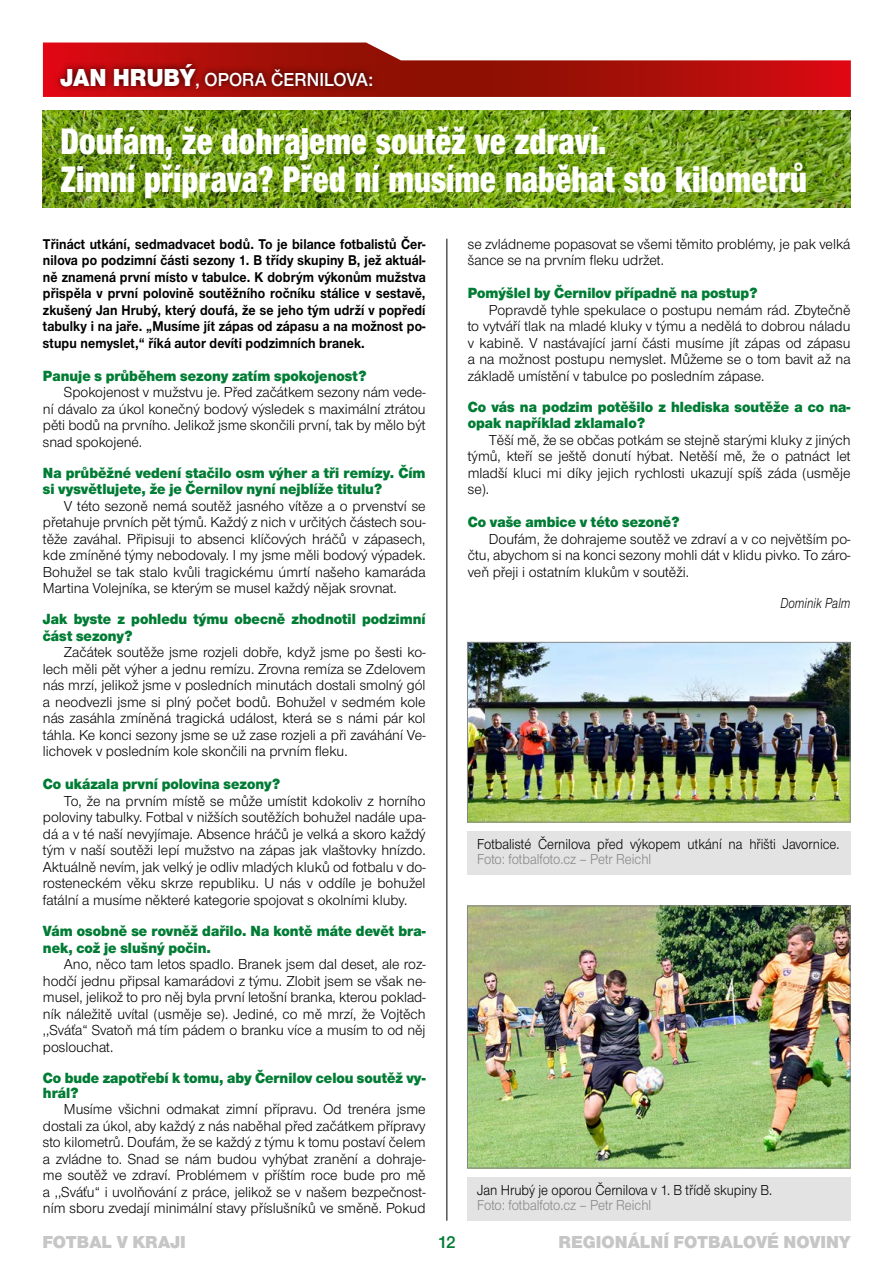
<style>
.page{position:relative;width:893px;height:1263px;background:#fff}
.page>*{position:absolute;margin:0;border:0;box-sizing:border-box;transform-origin:0 0}
.t1{font:38.25px/37.5px "Nimbus Sans Novus TOT Bla Con";color:#fff;scale:.91 1}
.t2{font:19.5px "Nimbus Sans Novus TOT Sem Bol";color:#fff;scale:.94 1}
.t3{font:900 18px "Nimbus Sans Novus TOT";color:#c6c6c6}
.t4{font:18px "Nimbus Sans Novus TOT Sem Bol";color:#007c34}
.t5{font:900 15.3px/16.5px "Nimbus Sans Novus TOT";color:#007c34;scale:.95 1}
.t6{font:15px/16.5px "Nimbus Sans Novus TOT";color:#000;text-align:justify}
.t7{font:15px "Nimbus Sans Novus TOT";color:#000;scale:.9 1}
.t8{font:15px "Nimbus Sans Novus TOT";color:#878787;scale:.9 1}
.t9{font:italic 15px "Nimbus Sans Novus TOT";letter-spacing:.01em;color:#000;scale:.8 1}
.t10{font:700 14.7px/16.5px "Nimbus Sans Novus TOT";letter-spacing:.01em;color:#000;text-align:justify;scale:.9 1}
.s1{font-family:"Nimbus Sans Novus TOT";font-weight:900;font-size:25.5px}
</style>
<div class="page">
<img style="left:43px;top:110px;width:807px;height:98px">
<hr style="left:446px;top:239px;width:1px;height:982px;background:#000">
<svg style="left:43px;top:43px;width:808px;height:54px"></svg>
<div style="left:54px;top:57px;width:325px;height:38px;background:#000;opacity:.75"></div>
<div style="left:467px;top:1177px;width:383px;height:44px;background:#e3e3e3"></div>
<div style="left:467px;top:831px;width:383px;height:44px;background:#e3e3e3"></div>
<img style="left:469px;top:908px;width:379px;height:258px">
<div style="left:467px;top:906px;width:383px;height:262px;border:1px solid #878787"></div>
<img style="left:469px;top:644px;width:379px;height:176px">
<div style="left:467px;top:642px;width:383px;height:180px;border:1px solid #878787"></div>
<h2 class="t2" style="left:61px;top:68px;width:334px"><span class="s1">JAN HRUBÝ</span>, OPORA ČERNILOVA:</h2>
<h1 class="t1" style="left:61px;top:123px;width:822px">Doufám, že dohrajeme soutěž ve zdraví.<br>Zimní příprava? Před ní musíme naběhat sto kilometrů</h1>
<p class="t10" style="left:43px;top:235px;width:427px">Třináct utkání, sedmadvacet bodů. To je bilance fotbalistů Čer&shy;nilova po podzimní části sezony 1. B třídy skupiny B, jež aktuál&shy;ně znamená první místo v tabulce. K dobrým výkonům mužstva přispěla v první polovině soutěžního ročníku stálice v sestavě, zkušený Jan Hrubý, který doufá, že se jeho tým udrží v popředí tabulky i na jaře. „Musíme jít zápas od zápasu a na možnost po&shy;stupu nemyslet,“ říká autor devíti podzimních branek.</p>
<p class="t5" style="left:43px;top:367px;width:342px">Panuje s průběhem sezony zatím spokojenost?</p>
<p class="t6" style="left:43px;top:384px;width:384px;text-indent:21px">Spokojenost v mužstvu je. Před začátkem sezony nám vede&shy;ní dávalo za úkol konečný bodový výsledek s maximální ztrátou pěti bodů na prvního. Jelikož jsme skončili první, tak by mělo být snad spokojené.</p>
<p class="t5" style="left:43px;top:464px;width:404px">Na průběžné vedení stačilo osm výher a tři remízy. Čím si vysvětlujete, že je Černilov nyní nejblíže titulu?</p>
<p class="t6" style="left:43px;top:498px;width:384px;text-indent:21px">V této sezoně nemá soutěž jasného vítěze a o prvenství se přetahuje prvních pět týmů. Každý z nich v určitých částech sou&shy;těže zaváhal. Připisuji to absenci klíčových hráčů v zápasech, kde zmíněné týmy nebodovaly. I my jsme měli bodový výpadek.<br>Bohužel se tak stalo kvůli tragickému úmrtí našeho kamaráda Martina Volejníka, se kterým se musel každý nějak srovnat.</p>
<p class="t5" style="left:43px;top:611px;width:404px">Jak byste z pohledu týmu obecně zhodnotil podzimní část sezony?</p>
<p class="t6" style="left:43px;top:644px;width:384px;text-indent:21px">Začátek soutěže jsme rozjeli dobře, když jsme po šesti ko&shy;lech měli pět výher a jednu remízu. Zrovna remíza se Zdelovem nás mrzí, jelikož jsme v posledních minutách dostali smolný gól a neodvezli jsme si plný počet bodů. Bohužel v sedmém kole nás zasáhla zmíněná tragická událost, která se s námi pár kol táhla. Ke konci sezony jsme se už zase rozjeli a při zaváhání Ve&shy;lichovek v posledním kole skončili na prvním fleku.</p>
<p class="t5" style="left:43px;top:776px;width:251px">Co ukázala první polovina sezony?</p>
<p class="t6" style="left:43px;top:793px;width:384px;text-indent:21px">To, že na prvním místě se může umístit kdokoliv z horního poloviny tabulky. Fotbal v nižších soutěžích bohužel nadále upa&shy;dá a v té naší nevyjímaje. Absence hráčů je velká a skoro každý tým v naší soutěži lepí mužstvo na zápas jak vlaštovky hnízdo.<br>Aktuálně nevím, jak velký je odliv mladých kluků od fotbalu v do&shy;rosteneckém věku skrze republiku. U nás v oddíle je bohužel fatální a musíme některé kategorie spojovat s okolními kluby.</p>
<p class="t5" style="left:43px;top:923px;width:404px">Vám osobně se rovněž dařilo. Na kontě máte devět bra&shy;nek, což je slušný počin.</p>
<p class="t6" style="left:43px;top:956px;width:384px;text-indent:21px">Ano, něco tam letos spadlo. Branek jsem dal deset, ale roz&shy;hodčí jednu připsal kamarádovi z týmu. Zlobit jsem se však ne&shy;musel, jelikož to pro něj byla první letošní branka, kterou poklad&shy;ník náležitě uvítal (usměje se). Jediné, co mě mrzí, že Vojtěch ,,Sváťa“ Svatoň má tím pádem o branku více a musím to od něj poslouchat.</p>
<p class="t5" style="left:43px;top:1070px;width:404px;line-height:14.7px">Co bude zapotřebí k tomu, aby Černilov celou soutěž vy&shy;hrál?</p>
<p class="t6" style="left:43px;top:1101px;width:384px;text-indent:21px">Musíme všichni odmakat zimní přípravu. Od trenéra jsme dostali za úkol, aby každý z nás naběhal před začátkem přípravy sto kilometrů. Doufám, že se každý z týmu k tomu postaví čelem a zvládne to. Snad se nám budou vyhýbat zranění a dohraje&shy;me soutěž ve zdraví. Problémem v příštím roce bude pro mě a ,,Sváťu“ i uvolňování z práce, jelikož se v našem bezpečnost&shy;ním sboru zvedají minimální stavy příslušníků ve směně. Pokud</p>
<p class="t6" style="left:468px;top:236px;width:384px">se zvládneme popasovat se všemi těmito problémy, je pak velká šance se na prvním fleku udržet.</p>
<p class="t5" style="left:468px;top:285px;width:307px">Pomýšlel by Černilov případně na postup?</p>
<p class="t6" style="left:468px;top:302px;width:384px;text-indent:21px">Popravdě tyhle spekulace o postupu nemám rád. Zbytečně to vytváří tlak na mladé kluky v týmu a nedělá to dobrou náladu v kabině. V nastávající jarní části musíme jít zápas od zápasu a na možnost postupu nemyslet. Můžeme se o tom bavit až na základě umístění v tabulce po posledním zápase.</p>
<p class="t5" style="left:468px;top:399px;width:404px">Co vás na podzim potěšilo z hlediska soutěže a co na&shy;opak například zklamalo?</p>
<p class="t6" style="left:468px;top:432px;width:384px;text-indent:21px">Těší mě, že se občas potkám se stejně starými kluky z jiných týmů, kteří se ještě donutí hýbat. Netěší mě, že o patnáct let mladší kluci mi díky jejich rychlosti ukazují spíš záda (usměje se).</p>
<p class="t5" style="left:468px;top:514px;width:225px">Co vaše ambice v této sezoně?</p>
<p class="t6" style="left:468px;top:531px;width:384px;text-indent:21px">Doufám, že dohrajeme soutěž ve zdraví a v co největším po&shy;čtu, abychom si na konci sezony mohli dát v klidu pivko. To záro&shy;veň přeji i ostatním klukům v soutěži.</p>
<p class="t9" style="left:780px;top:595px;width:89px">Dominik Palm</p>
<p class="t7" style="left:477px;top:836px;width:404px">Fotbalisté Černilova před výkopem utkání na hřišti Javornice.</p>
<p class="t8" style="left:477px;top:851px;width:195px">Foto: fotbalfoto.cz – Petr Reichl</p>
<p class="t7" style="left:477px;top:1182px;width:329px">Jan Hrubý je oporou Černilova v 1. B třídě skupiny B.</p>
<p class="t8" style="left:477px;top:1197px;width:195px">Foto: fotbalfoto.cz – Petr Reichl</p>
<p class="t3" style="left:42px;top:1231px;width:145px">FOTBAL V KRAJI</p>
<p class="t4" style="left:437px;top:1231px;width:20px">12</p>
<p class="t3" style="left:558px;top:1231px;width:293px">REGIONÁLNÍ FOTBALOVÉ NOVINY</p>
</div>
